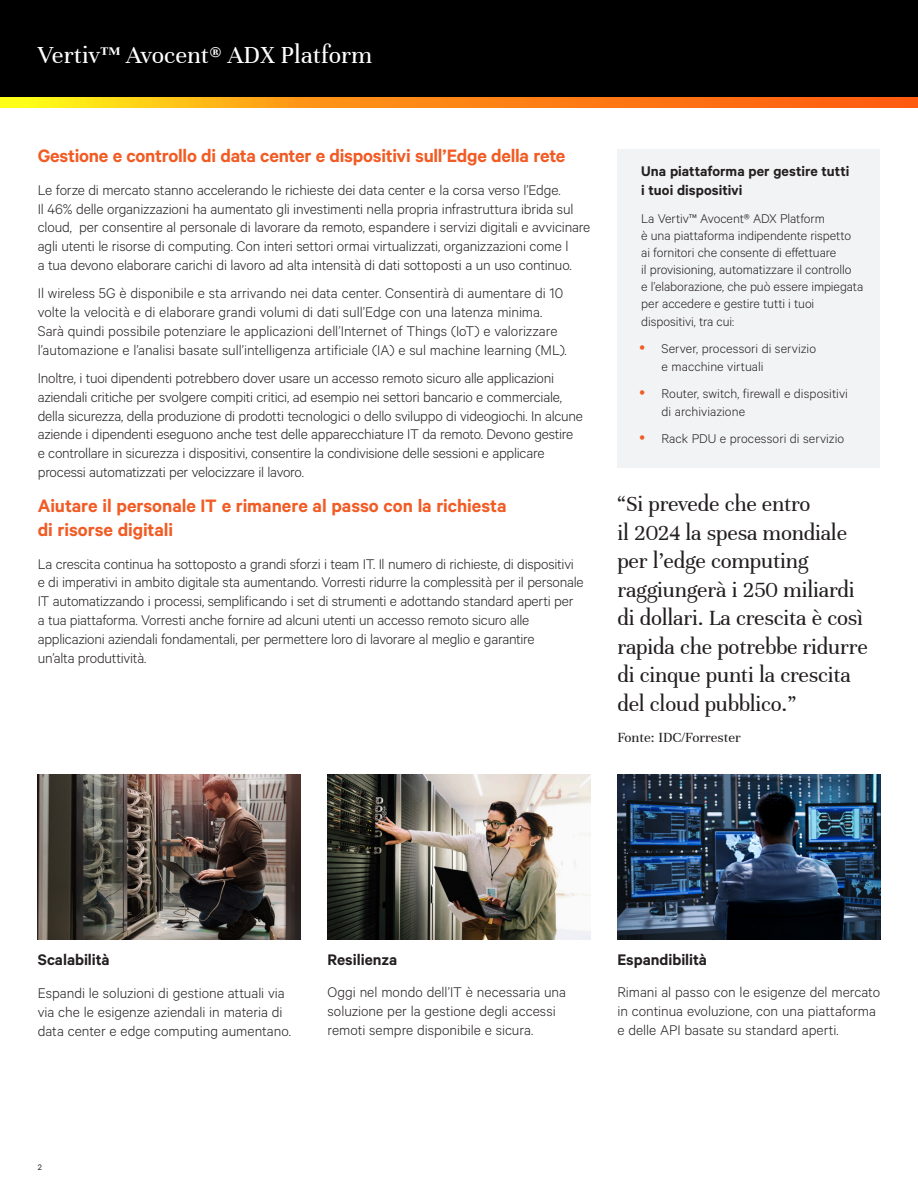
<style>
.page{position:relative;width:918px;height:1188px;background:#fff}
.page>*{position:absolute;margin:0;border:0;box-sizing:border-box;transform-origin:0 0}
.t1{font:26.25px "Unna";color:#fff}
.Table_Highlight{font:23.25px/28.5px "Unna";letter-spacing:-.01em;color:#231f20}
.Vertiv_Orange_Main_H{font:600 20.25px/24.3px "Calibre";letter-spacing:-.01em;color:#f15b24}
.Vertiv_Heading{font:600 17.25px "Calibre";color:#231f20}
.Vertiv_Body_Text{font:300 15.75px/18.9px "Calibre";letter-spacing:-.01em;color:#231f20}
.Gray_Column_Heading{font:600 15.75px/18.9px "Calibre";color:#231f20}
.Table_Highlight-2{font:15px "Unna";color:#231f20}
.Gray_Column_Body_Tex{font:300 14.25px/17.1px "Calibre";letter-spacing:-.005em;color:#231f20}
.Gray_Column_Bullets{font:300 14.25px/17.1px "Calibre";letter-spacing:.005em;color:#231f20}
.t2{font:9px "Calibre";color:#231f20}
</style>
<div class="page">
<div style="left:0;top:0;width:918px;height:108px;background:#000"></div>
<svg style="left:0;top:98px;width:918px;height:10px;background:#ff9314"></svg>
<div style="left:617px;top:149px;width:263px;height:319px;background:#f2f3f4"></div>
<img style="left:38px;top:774px;width:263px;height:165px">
<img style="left:328px;top:774px;width:262px;height:165px">
<img style="left:617px;top:774px;width:263px;height:165px">
<h1 class="t1" style="left:38px;top:40px;width:336px">Vertiv™ Avocent® ADX Platform</h1>
<p class="Vertiv_Orange_Main_H" style="left:38px;top:143px;width:529px">Gestione e controllo di data center e dispositivi sull’Edge della rete</p>
<p class="Vertiv_Body_Text" style="left:38px;top:180px;width:554px">Le forze di mercato stanno accelerando le richieste dei data center e la corsa verso l’Edge.<br>Il 46% delle organizzazioni ha aumentato gli investimenti nella propria infrastruttura ibrida sul cloud, per consentire al personale di lavorare da remoto, espandere i servizi digitali e avvicinare agli utenti le risorse di computing. Con interi settori ormai virtualizzati, organizzazioni come l<br>a tua devono elaborare carichi di lavoro ad alta intensità di dati sottoposti a un uso continuo.</p>
<p class="Vertiv_Body_Text" style="left:38px;top:283px;width:531px">Il wireless 5G è disponibile e sta arrivando nei data center. Consentirà di aumentare di 10 volte la velocità e di elaborare grandi volumi di dati sull’Edge con una latenza minima.<br>Sarà quindi possibile potenziare le applicazioni dell’Internet of Things (IoT) e valorizzare l’automazione e l’analisi basate sull’intelligenza artificiale (IA) e sul machine learning (ML).</p>
<p class="Vertiv_Body_Text" style="left:38px;top:368px;width:547px">Inoltre, i tuoi dipendenti potrebbero dover usare un accesso remoto sicuro alle applicazioni aziendali critiche per svolgere compiti critici, ad esempio nei settori bancario e commerciale, della sicurezza, della produzione di prodotti tecnologici o dello sviluppo di videogiochi. In alcune aziende i dipendenti eseguono anche test delle apparecchiature IT da remoto. Devono gestire e controllare in sicurezza i dispositivi, consentire la condivisione delle sessioni e applicare processi automatizzati per velocizzare il lavoro.</p>
<p class="Vertiv_Orange_Main_H" style="left:38px;top:493px;width:470px">Aiutare il personale IT e rimanere al passo con la richiesta di risorse digitali</p>
<p class="Vertiv_Body_Text" style="left:38px;top:554px;width:547px">La crescita continua ha sottoposto a grandi sforzi i team IT. Il numero di richieste, di dispositivi e di imperativi in ambito digitale sta aumentando. Vorresti ridurre la complessità per il personale IT automatizzando i processi, semplificando i set di strumenti e adottando standard aperti per a tua piattaforma. Vorresti anche fornire ad alcuni utenti un accesso remoto sicuro alle applicazioni aziendali fondamentali, per permettere loro di lavorare al meglio e garantire<br>un’alta produttività.</p>
<p class="Gray_Column_Heading" style="left:641px;top:161px;width:210px">Una piattaforma per gestire tutti i tuoi dispositivi</p>
<p class="Gray_Column_Body_Tex" style="left:641px;top:209px;width:224px">La Vertiv™ Avocent® ADX Platform<br>è una piattaforma indipendente rispetto ai fornitori che consente di effettuare<br>il provisioning, automatizzare il controllo<br>e l’elaborazione, che può essere impiegata per accedere e gestire tutti i tuoi dispositivi, tra cui:</p>
<p class="Gray_Column_Bullets" style="left:662px;top:340px;width:156px">Server, processori di servizio e macchine virtuali</p>
<p class="Gray_Column_Bullets" style="left:662px;top:385px;width:188px">Router, switch, firewall e dispositivi di archiviazione</p>
<p class="Gray_Column_Bullets" style="left:662px;top:430px;width:184px">Rack PDU e processori di servizio</p>
<p class="Table_Highlight" style="left:617px;top:490px;width:252px">“Si prevede che entro<br>il 2024 la spesa mondiale per l’edge computing raggiungerà i 250 miliardi di dollari. La crescita è così rapida che potrebbe ridurre di cinque punti la crescita del cloud pubblico.”</p>
<p class="Table_Highlight-2" style="left:617px;top:729px;width:125px">Fonte: IDC/Forrester</p>
<p class="Vertiv_Heading" style="left:38px;top:950px;width:73px">Scalabilità</p>
<p class="Vertiv_Body_Text" style="left:38px;top:983px;width:255px">Espandi le soluzioni di gestione attuali via via che le esigenze aziendali in materia di data center e edge computing aumentano.</p>
<p class="Vertiv_Heading" style="left:328px;top:949px;width:71px">Resilienza</p>
<p class="Vertiv_Body_Text" style="left:328px;top:982px;width:240px">Oggi nel mondo dell’IT è necessaria una soluzione per la gestione degli accessi remoti sempre disponibile e sicura.</p>
<p class="t2" style="left:38px;top:1162px;width:6px">2</p>
<p class="Vertiv_Heading" style="left:617px;top:949px;width:91px">Espandibilità</p>
<p class="Vertiv_Body_Text" style="left:617px;top:982px;width:264px">Rimani al passo con le esigenze del mercato in continua evoluzione, con una piattaforma e delle API basate su standard aperti.</p>
</div>
